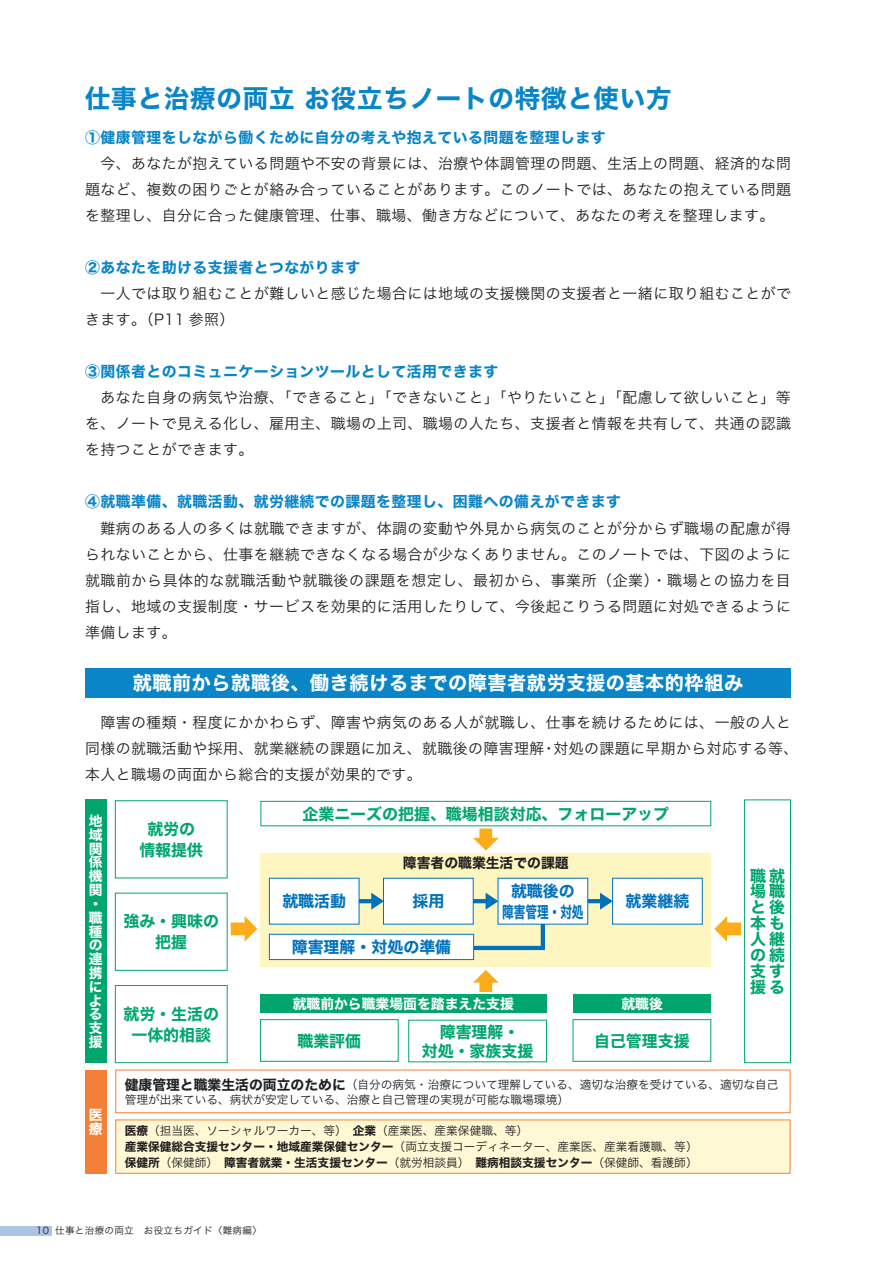
<style>
.page{position:relative;width:893px;height:1263px;background:#fff}
.page>*{position:absolute;margin:0;border:0;box-sizing:border-box;transform-origin:0 0}
.t1{font:25.5px "Hiragino Sans W7";letter-spacing:.03em;color:#0985c8}
.t2{font:19.2px "Hiragino Sans W7";letter-spacing:.03em;color:#fff}
.t3{font:15.9px/15.9px "Hiragino Sans W7";color:#00a66e;text-align:center}
.t4{font:15.9px/21.3px "Hiragino Sans W7";color:#0072bc;text-align:center}
.t5{font:14.85px/26.1px "Hiragino Sans W3";letter-spacing:.03em;color:#231f20;text-align:justify}
.t6{font:14.85px "Hiragino Sans W7";letter-spacing:.03em;color:#0985c8}
.t7{font:13.8px/13.8px "Hiragino Sans W7";color:#fff}
.t8{font:13.8px "Hiragino Sans W7";color:#231f20}
.t9{font:11.7px/14.9px "Hiragino Sans W3";color:#231f20}
.t10{font:11.7px "Hiragino Sans W7";color:#231f20}
.t11{font:9.6px "Hiragino Sans W3";letter-spacing:.03em;color:#231f20}
.s1{font-family:"Hiragino Sans W7";font-size:13.8px}
.s2{font-family:"Hiragino Sans W7"}
.s3{font-family:"Hiragino Sans W3"}
</style>
<div class="page">
<div style="left:0;top:1226px;width:51px;height:9px;background:#adc4e5"></div>
<div style="left:260px;top:853px;width:451px;height:113px;background:#fef6c0"></div>
<hr style="left:357px;top:899px;width:23px;height:4px;background:#0072bc">
<svg style="left:371px;top:893px;width:12px;height:17px"></svg>
<div style="left:231px;top:922px;width:17px;height:13px;background:#faad19"></div>
<svg style="left:245px;top:916px;width:12px;height:26px"></svg>
<div style="left:724px;top:922px;width:17px;height:13px;background:#faad19"></div>
<svg style="left:714px;top:916px;width:13px;height:26px"></svg>
<div style="left:479px;top:828px;width:13px;height:11px;background:#faad19"></div>
<svg style="left:473px;top:838px;width:26px;height:13px"></svg>
<div style="left:479px;top:981px;width:13px;height:11px;background:#faad19"></div>
<svg style="left:473px;top:970px;width:26px;height:13px"></svg>
<hr style="left:587px;top:899px;width:22px;height:4px;background:#0072bc">
<svg style="left:600px;top:893px;width:12px;height:17px"></svg>
<svg style="left:456px;top:893px;width:91px;height:59px"></svg>
<div style="left:269px;top:878px;width:90px;height:46px;background:#fff"></div>
<div style="left:383px;top:878px;width:90px;height:46px;background:#fff"></div>
<div style="left:498px;top:878px;width:90px;height:46px;background:#fff"></div>
<div style="left:613px;top:878px;width:89px;height:46px;background:#fff"></div>
<div style="left:612px;top:878px;width:91px;height:46px;border:1px solid #0072bc"></div>
<div style="left:260px;top:801px;width:451px;height:25px;border:1px solid #00a66e"></div>
<div style="left:115px;top:893px;width:113px;height:78px;border:1px solid #00a66e"></div>
<div style="left:744px;top:799px;width:47px;height:264px;border:1px solid #00a66e"></div>
<div style="left:269px;top:934px;width:205px;height:25px;background:#fff"></div>
<div style="left:269px;top:934px;width:205px;height:26px;border:1px solid #0072bc"></div>
<div style="left:260px;top:1019px;width:139px;height:43px;border:1px solid #00a66e"></div>
<div style="left:573px;top:1019px;width:138px;height:43px;border:1px solid #00a66e"></div>
<div style="left:115px;top:985px;width:113px;height:78px;border:1px solid #00a66e"></div>
<div style="left:85px;top:799px;width:21px;height:264px;background:#00a66e"></div>
<div style="left:85px;top:1070px;width:21px;height:104px;background:#f48037"></div>
<div style="left:260px;top:995px;width:286px;height:18px;background:#00a66e"></div>
<div style="left:573px;top:995px;width:138px;height:18px;background:#00a66e"></div>
<div style="left:115px;top:1069px;width:675px;height:44px;border:1px solid #f48037"></div>
<div style="left:116px;top:1120px;width:674px;height:53px;background:#fef9d4"></div>
<div style="left:115px;top:1119px;width:675px;height:55px;border:1px solid #f48037"></div>
<div style="left:85px;top:668px;width:706px;height:29px;background:#0985c8"></div>
<h1 class="t1" style="left:85px;top:78px;width:588px">仕事と治療の両立 お役立ちノートの特徴と使い方</h1>
<p class="t6" style="left:85px;top:126px;width:522px">①健康管理をしながら働くために自分の考えや抱えている問題を整理します</p>
<p class="t5" style="left:85px;top:149px;width:707px">　今、あなたが抱えている問題や不安の背景には、治療や体調管理の問題、生活上の問題、経済的な問題など、複数の困りごとが絡み合っていることがあります。このノートでは、あなたの抱えている問題を整理し、自分に合った健康管理、仕事、職場、働き方などについて、あなたの考えを整理します。</p>
<p class="t6" style="left:85px;top:256px;width:277px">②あなたを助ける支援者とつながります</p>
<p class="t5" style="left:85px;top:279px;width:707px">　一人では取り組むことが難しいと感じた場合には地域の支援機関の支援者と一緒に取り組むことができます。（P11 参照）</p>
<p class="t6" style="left:85px;top:360px;width:415px">③関係者とのコミュニケーションツールとして活用できます</p>
<p class="t5" style="left:85px;top:384px;width:707px">　あなた自身の病気や治療、「できること」「できないこと」「やりたいこと」「配慮して欲しいこと」等を、ノートで見える化し、雇用主、職場の上司、職場の人たち、支援者と情報を共有して、共通の認識を持つことができます。</p>
<p class="t6" style="left:85px;top:490px;width:538px">④就職準備、就職活動、就労継続での課題を整理し、困難への備えができます</p>
<p class="t5" style="left:85px;top:514px;width:707px">　難病のある人の多くは就職できますが、体調の変動や外見から病気のことが分からず職場の配慮が得られないことから、仕事を継続できなくなる場合が少なくありません。このノートでは、下図のように就職前から具体的な就職活動や就職後の課題を想定し、最初から、事業所（企業）・職場との協力を目指し、地域の支援制度・サービスを効果的に活用したりして、今後起こりうる問題に対処できるように準備します。</p>
<p class="t2" style="left:133px;top:667px;width:612px">就職前から就職後、働き続けるまでの障害者就労支援の基本的枠組み</p>
<p class="t5" style="left:85px;top:708px;width:715px;text-align:left">　障害の種類・程度にかかわらず、障害や病気のある人が就職し、仕事を続けるためには、一般の人と同様の就職活動や採用、就業継続の課題に加え、就職後の障害理解・対処の課題に早期から対応する等、本人と職場の両面から総合的支援が効果的です。</p>
<p class="t7" style="left:89px;top:814px;width:15px">地域関係機関・職種の連携による支援</p>
<p class="t7" style="left:89px;top:1109px;width:15px">医療</p>
<p class="t3" style="left:139px;top:819px;width:65px;line-height:21.3px">就労の情報提供</p>
<p class="t3" style="left:123px;top:911px;width:97px;line-height:21.3px">強み・興味の把握</p>
<p class="t3" style="left:123px;top:1003px;width:97px;line-height:21.3px">就労・生活の一体的相談</p>
<p class="t3" style="left:302px;top:806px;width:368px">企業ニーズの把握、職場相談対応、フォローアップ</p>
<p class="t8" style="left:403px;top:852px;width:167px">障害者の職業生活での課題</p>
<p class="t4" style="left:282px;top:891px;width:65px">就職活動</p>
<p class="t4" style="left:412px;top:891px;width:33px">採用</p>
<p class="t4" style="left:502px;top:881px;width:83px">就職後の<br>障害管理・対処</p>
<p class="t4" style="left:625px;top:891px;width:65px">就業継続</p>
<p class="t4" style="left:292px;top:937px;width:161px">障害理解・対処の準備</p>
<p class="t7" style="left:293px;top:997px;width:223px">就職前から職業場面を踏まえた支援</p>
<p class="t7" style="left:621px;top:997px;width:43px">就職後</p>
<p class="t3" style="left:297px;top:1033px;width:65px">職業評価</p>
<p class="t3" style="left:422px;top:1023px;width:113px;line-height:19.2px">障害理解・<br>対処・家族支援</p>
<p class="t3" style="left:594px;top:1033px;width:97px">自己管理支援</p>
<p class="t3" style="left:750px;top:868px;width:36px;text-align:justify">職就場職と後本も人継の続支す援る</p>
<p class="t9" style="left:125px;top:1076px;width:655px"><span class="s1">健康管理と職業生活の両立のために</span>（自分の病気・治療について理解している、適切な治療を受けている、適切な自己管理が出来ている、病状が安定している、治療と自己管理の実現が可能な職場環境）</p>
<p class="t9" style="left:125px;top:1122px;width:574px;line-height:15.9px"><span class="s2">医療</span>（担当医、ソーシャルワーカー、等）　<span class="s2">企業</span>（産業医、産業保健職、等）<br><span class="s2">産業保健総合支援センター・地域産業保健センター</span>（両立支援コーディネーター、産業医、産業看護職、等）</p>
<p class="t10" style="left:125px;top:1153px;width:574px">保健所<span class="s3">（保健師）　</span>障害者就業・生活支援センター<span class="s3">（就労相談員）　</span>難病相談支援センター<span class="s3">（保健師、看護師）</span></p>
<p class="t11" style="left:36px;top:1222px;width:227px">10 仕事と治療の両立　お役立ちガイド〈難病編〉</p>
</div>
